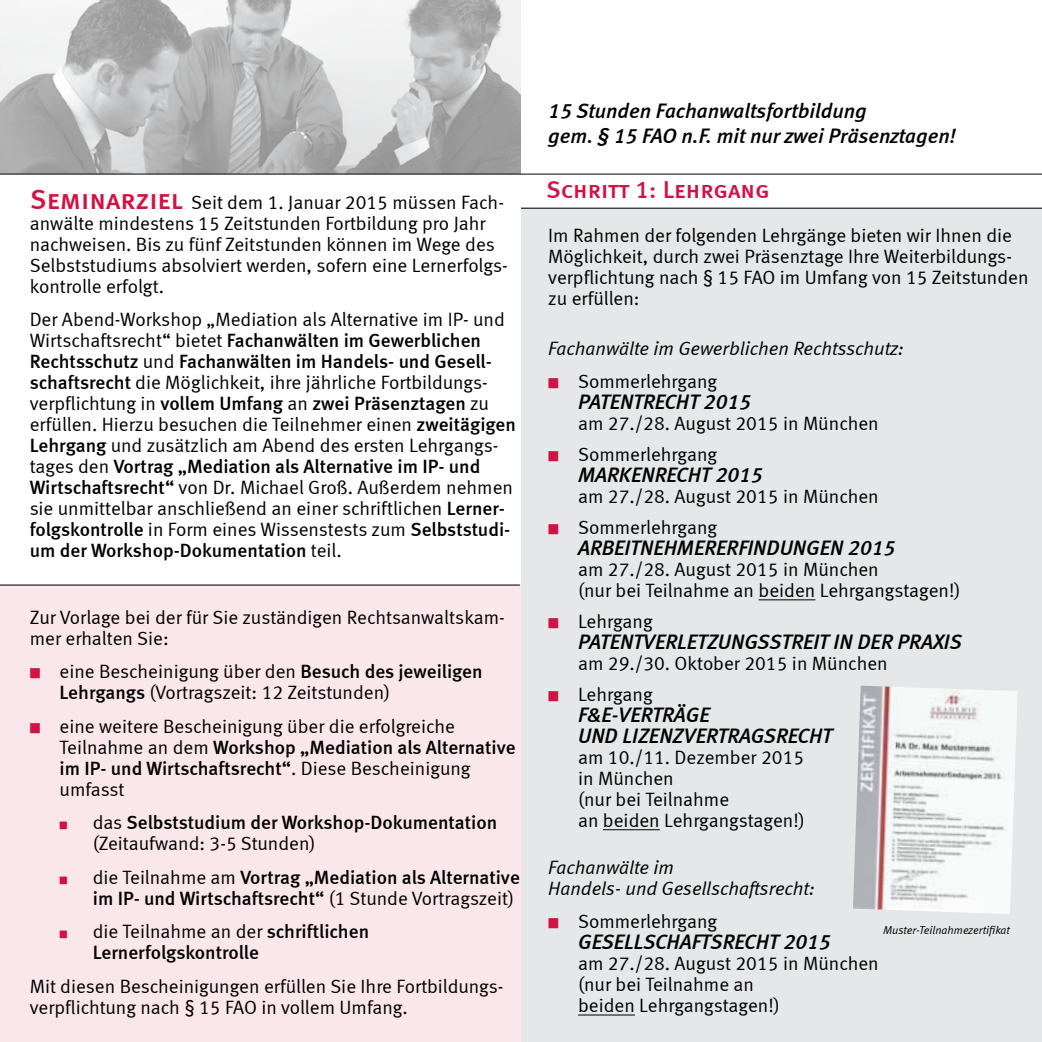
<style>
.page{position:relative;width:1042px;height:1042px;background:#fff}
.page>*{position:absolute;margin:0;border:0;box-sizing:border-box;transform-origin:0 0}
.t1{font:24.5px "Meta Medium LF Caps";color:#d11242}
.t2{font:italic 21px/24.5px "Meta Medium LF";color:#000}
.t3{font:19.25px/21px "Meta Normal LF";color:#000}
.t4{font:19.25px/21px "Meta Medium LF";color:#000}
.t5{font:italic 19.25px/21px "Meta Normal LF";color:#000}
.t6{font:italic 11.38px "Meta Normal LF";color:#000}
.s1{font-family:"Meta Medium LF Caps";font-size:28px;color:#d11242}
.s2{font-family:"Meta Normal LF"}
.s3{font-family:"Meta Medium LF"}
.s4{color:#d11242}
</style>
<div class="page">
<div style="left:521px;top:208px;width:521px;height:834px;background:#e6e7e8"></div>
<div style="left:0;top:584px;width:521px;height:458px;background:#fae7ec"></div>
<hr style="left:758px;top:599px;width:57px;height:1px;background:#000">
<hr style="left:603px;top:829px;width:57px;height:1px;background:#000">
<hr style="left:578px;top:1014px;width:57px;height:1px;background:#000">
<hr style="left:0;top:584px;width:520px;height:1px;background:#000">
<img style="left:0;top:0;width:521px;height:173px">
<hr style="left:521px;top:208px;width:521px;height:1px;background:#000">
<hr style="left:0;top:174px;width:1042px;height:1px;background:#000">
<img style="left:853px;top:685px;width:164px;height:229px">
<p class="t3" style="left:30px;top:191px;width:479px"><span class="s1">Seminarziel</span> Seit dem 1. Januar 2015 müssen Fach&shy;anwälte mindestens 15 Zeitstunden Fortbildung pro Jahr nachweisen. Bis zu fünf Zeitstunden können im Wege des Selbststudiums absolviert werden, sofern eine Lernerfolgs&shy;kontrolle erfolgt.</p>
<p class="t3" style="left:30px;top:309px;width:476px">Der Abend-Workshop „Mediation als Alternative im IP- und</p>
<p class="t4" style="left:30px;top:330px;width:464px"><span class="s2">Wirtschaftsrecht“ bietet</span> Fachanwälten im Gewerblichen<br>Rechtsschutz <span class="s2">und</span> Fachanwälten im Handels- und Gesell-</p>
<p class="t3" style="left:30px;top:372px;width:459px"><span class="s3">schaftsrecht</span> die Möglichkeit, ihre jährliche Fortbildungs-</p>
<p class="t4" style="left:30px;top:393px;width:461px"><span class="s2">verpflichtung in</span> vollem Umfang <span class="s2">an</span> zwei Präsenztagen <span class="s2">zu</span></p>
<p class="t3" style="left:30px;top:414px;width:488px">erfüllen. Hierzu besuchen die Teilnehmer einen <span class="s3">zweitägigen<br>Lehrgang</span> und zusätzlich am Abend des ersten Lehrgangs-</p>
<p class="t4" style="left:30px;top:456px;width:452px"><span class="s2">tages den</span> Vortrag „Mediation als Alternative im IP- und</p>
<p class="t3" style="left:30px;top:477px;width:485px"><span class="s3">Wirtschaftsrecht“</span> von Dr. Michael Groß. Außerdem nehmen sie unmittelbar anschließend an einer schriftlichen <span class="s3">Lerner-</span></p>
<p class="t4" style="left:30px;top:519px;width:482px">folgskontrolle <span class="s2">in Form eines Wissenstests zum</span> Selbststudi&shy;um der Workshop-Dokumentation <span class="s2">teil.</span></p>
<p class="t3" style="left:30px;top:606px;width:476px">Zur Vorlage bei der für Sie zuständigen Rechtsanwaltskam&shy;mer erhalten Sie:</p>
<p class="t3" style="left:60px;top:661px;width:425px;text-indent:-30px"><span class="s4">■</span> eine Bescheinigung über den <span class="s3">Besuch des jeweiligen<br>Lehrgangs</span> (Vortragszeit: 12 Zeitstunden)</p>
<p class="t3" style="left:30px;top:715px;width:427px"><span class="s4">■</span> eine weitere Bescheinigung über die erfolgreiche</p>
<p class="t4" style="left:60px;top:736px;width:457px"><span class="s2">Teilnahme an dem</span> Workshop „Mediation als Alternative im IP- und Wirtschaftsrecht“<span class="s2">. Diese Bescheinigung</span></p>
<p class="t3" style="left:60px;top:778px;width:66px">umfasst</p>
<p class="t4" style="left:60px;top:812px;width:439px"><span class="s4">■</span> <span class="s2">das</span> Selbststudium der Workshop-Dokumentation</p>
<p class="t3" style="left:93px;top:833px;width:224px">(Zeitaufwand: 3-5 Stunden)</p>
<p class="t4" style="left:60px;top:866px;width:462px;text-align:right"><span class="s4">■</span> <span class="s2">die Teilnahme am</span> Vortrag „Mediation als Alternative im IP- und Wirtschaftsrecht“ <span class="s2">(1 Stunde Vortragszeit)</span></p>
<p class="t3" style="left:60px;top:920px;width:311px"><span class="s4">■</span> die Teilnahme an der <span class="s3">schriftlichen</span></p>
<p class="t4" style="left:93px;top:942px;width:168px">Lernerfolgskontrolle</p>
<p class="t3" style="left:30px;top:975px;width:475px">Mit diesen Bescheinigungen erfüllen Sie Ihre Fortbildungs&shy;verpflichtung nach § 15 FAO in vollem Umfang.</p>
<p class="t2" style="left:548px;top:99px;width:409px">15 Stunden Fachanwaltsfortbildung<br>gem. § 15 FAO n.F. mit nur zwei Präsenztagen!</p>
<p class="t1" style="left:546px;top:175px;width:225px">Schritt 1: Lehrgang</p>
<p class="t3" style="left:548px;top:225px;width:482px">Im Rahmen der folgenden Lehrgänge bieten wir Ihnen die Möglichkeit, durch zwei Präsenztage Ihre Weiterbildungs&shy;verpflichtung nach § 15 FAO im Umfang von 15 Zeitstunden zu erfüllen:</p>
<p class="t5" style="left:548px;top:337px;width:357px">Fachanwälte im Gewerblichen Rechtsschutz:</p>
<p class="t3" style="left:548px;top:371px;width:170px"><span class="s4">■</span> Sommerlehrgang</p>
<p class="t2" style="left:578px;top:389px;width:174px">PATENTRECHT 2015</p>
<p class="t3" style="left:578px;top:413px;width:302px">am 27./28. August 2015 in München</p>
<p class="t3" style="left:548px;top:444px;width:170px"><span class="s4">■</span> Sommerlehrgang</p>
<p class="t2" style="left:578px;top:462px;width:186px">MARKENRECHT 2015</p>
<p class="t3" style="left:578px;top:486px;width:302px">am 27./28. August 2015 in München</p>
<p class="t3" style="left:548px;top:517px;width:170px"><span class="s4">■</span> Sommerlehrgang</p>
<p class="t2" style="left:578px;top:535px;width:319px">ARBEITNEHMERERFINDUNGEN 2015</p>
<p class="t3" style="left:578px;top:559px;width:384px">am 27./28. August 2015 in München<br>(nur bei Teilnahme an beiden Lehrgangstagen!)</p>
<p class="t3" style="left:548px;top:610px;width:106px"><span class="s4">■</span> Lehrgang</p>
<p class="t2" style="left:578px;top:629px;width:385px">PATENTVERLETZUNGSSTREIT IN DER PRAXIS</p>
<p class="t3" style="left:578px;top:652px;width:311px">am 29./30. Oktober 2015 in München</p>
<p class="t3" style="left:548px;top:683px;width:106px"><span class="s4">■</span> Lehrgang</p>
<p class="t2" style="left:578px;top:704px;width:256px;line-height:21px">F&amp;E-VERTRÄGE<br>UND LIZENZVERTRAGSRECHT</p>
<p class="t3" style="left:578px;top:746px;width:228px">am 10./11. Dezember 2015 in München<br>(nur bei Teilnahme<br>an beiden Lehrgangstagen!)</p>
<p class="t5" style="left:548px;top:856px;width:268px">Fachanwälte im<br>Handels- und Gesellschaftsrecht:</p>
<p class="t3" style="left:548px;top:911px;width:170px"><span class="s4">■</span> Sommerlehrgang</p>
<p class="t2" style="left:578px;top:929px;width:254px">GESELLSCHAFTSRECHT 2015</p>
<p class="t3" style="left:578px;top:953px;width:302px">am 27./28. August 2015 in München (nur bei Teilnahme an<br>beiden Lehrgangstagen!)</p>
<p class="t6" style="left:883px;top:923px;width:128px">Muster-Teilnahmezertifikat</p>
</div>
